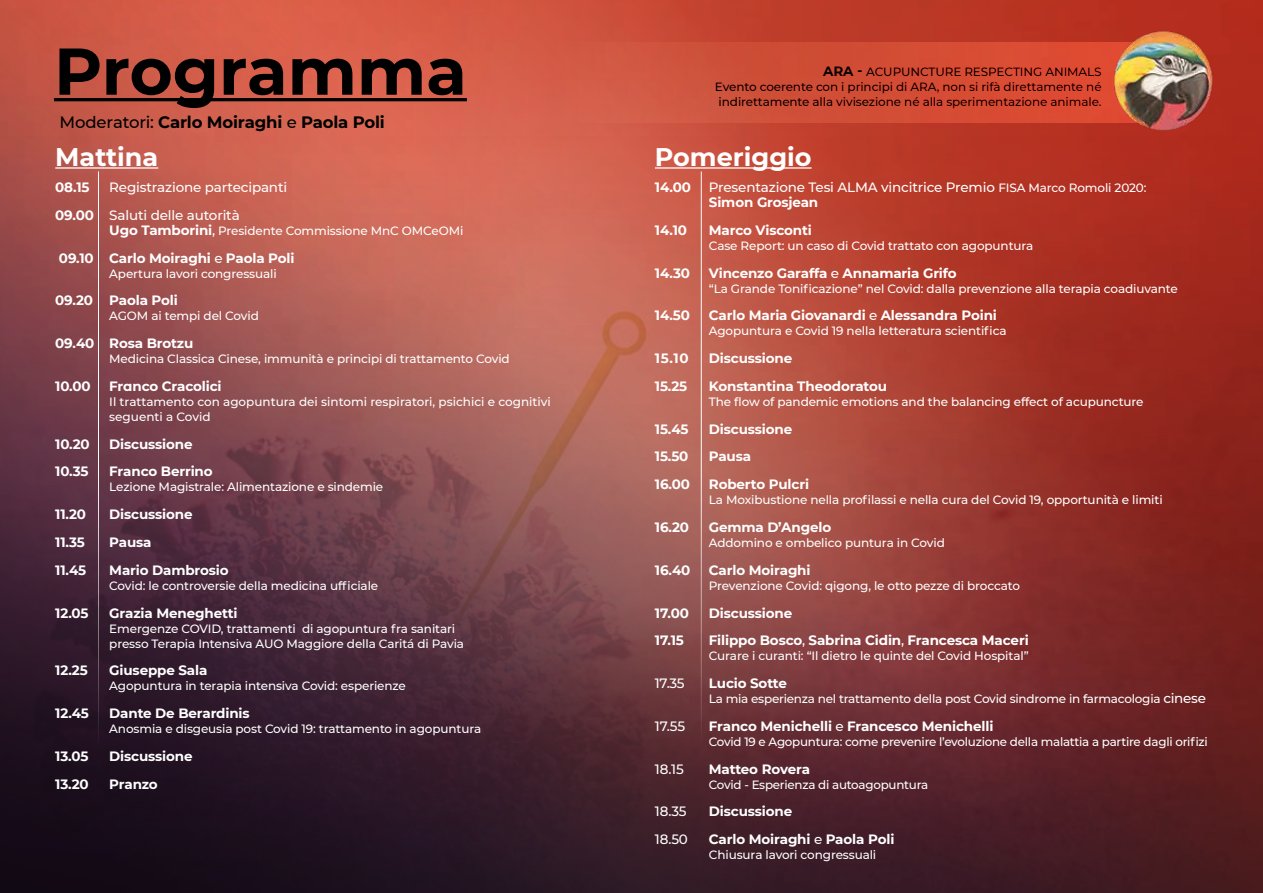
<style>
.page{position:relative;width:1263px;height:893px;background:#fff}
.page>*{position:absolute;margin:0;border:0;box-sizing:border-box;transform-origin:0 0}
.t1{font:700 66px "Montserrat";color:#000}
.t2{font:700 25.5px "Montserrat";color:#fff}
.t3{font:700 16.5px "Montserrat";letter-spacing:-.01em;color:#000}
.t4{font:700 13.5px "Montserrat";letter-spacing:-.01em;color:#fff}
.t5{font:500 13.5px/27.8px "Montserrat";letter-spacing:-.01em;color:#fff}
.t6{font:500 12px/15px "Montserrat";letter-spacing:-.01em;color:#fff}
.t7{font:500 12px/15px "Montserrat";letter-spacing:-.01em;color:#000;text-align:right}
.s1{font-weight:700;font-size:13.5px}
.s2{font-weight:500}
.s3{font-weight:700}
.s4{font-size:13.5px}
.s5{font-size:12px}
</style>
<div class="page">
<img style="left:0;top:0;width:1263px;height:893px">
<hr style="left:98px;top:171px;width:1px;height:679px;background:#fff">
<hr style="left:701px;top:171px;width:1px;height:679px;background:#fff">
<div style="left:98px;top:43px;width:1085px;height:80px;background:linear-gradient(to right,#d36553,#d6482e)"></div>
<img style="left:1093px;top:24px;width:142px;height:120px">
<hr style="left:54px;top:98px;width:413px;height:3px;background:#000">
<hr style="left:55px;top:167px;width:103px;height:2px;background:#fff">
<hr style="left:655px;top:167px;width:157px;height:2px;background:#fff">
<h1 class="t1" style="left:54px;top:24px;width:414px">Programma</h1>
<p class="t7" style="left:715px;top:64px;width:388px"><span class="s1">ARA -</span> ACUPUNCTURE RESPECTING ANIMALS<br>Evento coerente con i principi di ARA, non si rifà direttamente né</p>
<p class="t7" style="left:719px;top:94px;width:384px">indirettamente alla vivisezione né alla sperimentazione animale.</p>
<h3 class="t3" style="left:60px;top:110px;width:327px"><span class="s2">Moderatori:</span> Carlo Moiraghi <span class="s2">e</span> Paola Poli</h3>
<h2 class="t2" style="left:55px;top:139px;width:104px">Mattina</h2>
<h2 class="t2" style="left:655px;top:139px;width:158px">Pomeriggio</h2>
<p class="t5" style="left:55px;top:173px;width:233px;text-indent:54px">Registrazione partecipanti<br><span class="s3">09.00</span> Saluti delle autorità</p>
<p class="t6" style="left:109px;top:223px;width:356px"><span class="s1">Ugo Tamborini</span><span class="s4">,</span> Presidente Commissione MnC OMCeOMi</p>
<p class="t4" style="left:59px;top:248px;width:237px">09.10 Carlo Moiraghi <span class="s2">e</span> Paola Poli</p>
<p class="t6" style="left:109px;top:265px;width:169px">Apertura lavori congressuali</p>
<p class="t4" style="left:55px;top:291px;width:124px">09.20 Paola Poli</p>
<p class="t6" style="left:109px;top:308px;width:151px">AGOM ai tempi del Covid</p>
<p class="t4" style="left:55px;top:334px;width:140px">09.40 Rosa Brotzu</p>
<p class="t6" style="left:109px;top:351px;width:402px">Medicina Classica Cinese, immunità e principi di trattamento Covid</p>
<p class="t4" style="left:55px;top:376px;width:37px">10.00</p>
<p class="t4" style="left:109px;top:376px;width:114px">Franco Cracolici</p>
<p class="t6" style="left:109px;top:394px;width:443px">Il trattamento con agopuntura dei sintomi respiratori, psichici e cognitivi seguenti a Covid</p>
<p class="t4" style="left:55px;top:434px;width:36px">10.20</p>
<p class="t4" style="left:109px;top:434px;width:85px">Discussione</p>
<p class="t4" style="left:55px;top:462px;width:35px">10.35</p>
<p class="t4" style="left:109px;top:462px;width:105px">Franco Berrino</p>
<p class="t6" style="left:109px;top:479px;width:275px">Lezione Magistrale: Alimentazione e sindemie</p>
<p class="t4" style="left:55px;top:505px;width:32px">11.20</p>
<p class="t4" style="left:109px;top:505px;width:85px">Discussione</p>
<p class="t4" style="left:55px;top:532px;width:31px">11.35</p>
<p class="t4" style="left:109px;top:532px;width:44px">Pausa</p>
<p class="t4" style="left:55px;top:560px;width:32px">11.45</p>
<p class="t4" style="left:109px;top:560px;width:121px">Mario Dambrosio</p>
<p class="t6" style="left:109px;top:577px;width:270px">Covid: le controversie della medicina ufficiale</p>
<p class="t4" style="left:55px;top:603px;width:35px">12.05</p>
<p class="t4" style="left:109px;top:603px;width:130px">Grazia Meneghetti</p>
<p class="t6" style="left:109px;top:620px;width:356px">Emergenze COVID, trattamenti di agopuntura fra sanitari presso Terapia Intensiva AUO Maggiore della Caritá di Pavia</p>
<p class="t4" style="left:55px;top:661px;width:34px">12.25</p>
<p class="t4" style="left:109px;top:661px;width:100px">Giuseppe Sala</p>
<p class="t6" style="left:109px;top:678px;width:298px">Agopuntura in terapia intensiva Covid: esperienze</p>
<p class="t4" style="left:55px;top:703px;width:35px">12.45</p>
<p class="t4" style="left:109px;top:703px;width:142px">Dante De Berardinis</p>
<p class="t6" style="left:109px;top:721px;width:373px">Anosmia e disgeusia post Covid 19: trattamento in agopuntura</p>
<p class="t4" style="left:55px;top:746px;width:35px">13.05</p>
<p class="t4" style="left:109px;top:746px;width:85px">Discussione</p>
<p class="t4" style="left:55px;top:774px;width:35px">13.20</p>
<p class="t4" style="left:109px;top:774px;width:50px">Pranzo</p>
<p class="t4" style="left:55px;top:178px;width:36px">08.15</p>
<p class="t4" style="left:655px;top:178px;width:38px">14.00</p>
<p class="t5" style="left:709px;top:179px;width:439px;line-height:15px">Presentazione Tesi ALMA vincitrice Premio <span class="s5">FISA Marco Romoli 2020:<br></span><span class="s3">Simon Grosjean</span></p>
<p class="t4" style="left:655px;top:220px;width:34px">14.10</p>
<p class="t4" style="left:709px;top:220px;width:104px">Marco Visconti</p>
<p class="t6" style="left:709px;top:238px;width:326px">Case Report: un caso di Covid trattato con agopuntura</p>
<p class="t4" style="left:655px;top:263px;width:37px">14.30</p>
<p class="t4" style="left:709px;top:263px;width:249px">Vincenzo Garaffa <span class="s2">e</span> Annamaria Grifo</p>
<p class="t6" style="left:709px;top:280px;width:470px">“La Grande Tonificazione” nel Covid: dalla prevenzione alla terapia coadiuvante</p>
<p class="t4" style="left:655px;top:306px;width:37px">14.50</p>
<p class="t4" style="left:709px;top:306px;width:290px">Carlo Maria Giovanardi <span class="s2">e</span> Alessandra Poini</p>
<p class="t6" style="left:709px;top:323px;width:299px">Agopuntura e Covid 19 nella letteratura scientifica</p>
<p class="t4" style="left:655px;top:349px;width:35px">15.10</p>
<p class="t4" style="left:709px;top:349px;width:85px">Discussione</p>
<p class="t4" style="left:655px;top:376px;width:34px">15.25</p>
<p class="t4" style="left:709px;top:376px;width:180px">Konstantina Theodoratou</p>
<p class="t6" style="left:709px;top:394px;width:436px">The flow of pandemic emotions and the balancing effect of acupuncture</p>
<p class="t4" style="left:655px;top:419px;width:35px">15.45</p>
<p class="t4" style="left:709px;top:419px;width:85px">Discussione</p>
<p class="t4" style="left:655px;top:447px;width:35px">15.50</p>
<p class="t4" style="left:709px;top:447px;width:44px">Pausa</p>
<p class="t4" style="left:655px;top:475px;width:37px">16.00</p>
<p class="t4" style="left:709px;top:475px;width:102px">Roberto Pulcri</p>
<p class="t6" style="left:709px;top:492px;width:455px">La Moxibustione nella profilassi e nella cura del Covid 19, opportunità e limiti</p>
<p class="t4" style="left:655px;top:517px;width:36px">16.20</p>
<p class="t4" style="left:709px;top:517px;width:124px">Gemma D’Angelo</p>
<p class="t6" style="left:709px;top:535px;width:237px">Addomino e ombelico puntura in Covid</p>
<p class="t4" style="left:655px;top:560px;width:37px">16.40</p>
<p class="t4" style="left:709px;top:560px;width:103px">Carlo Moiraghi</p>
<p class="t6" style="left:709px;top:577px;width:313px">Prevenzione Covid: qigong, le otto pezze di broccato</p>
<p class="t4" style="left:655px;top:603px;width:36px">17.00</p>
<p class="t4" style="left:709px;top:603px;width:85px">Discussione</p>
<p class="t4" style="left:655px;top:631px;width:31px">17.15</p>
<p class="t4" style="left:709px;top:631px;width:321px">Filippo Bosco<span class="s2">,</span> Sabrina Cidin<span class="s2">,</span> Francesca Maceri</p>
<p class="t6" style="left:709px;top:648px;width:321px">Curare i curanti: “Il dietro le quinte del Covid Hospital”</p>
<p class="t5" style="left:655px;top:669px;width:31px">17.35</p>
<p class="t4" style="left:709px;top:673px;width:80px">Lucio Sotte</p>
<p class="t6" style="left:709px;top:691px;width:499px">La mia esperienza nel trattamento della post Covid sindrome in farmacologia <span class="s4">cinese</span></p>
<p class="t5" style="left:655px;top:712px;width:32px">17.55</p>
<p class="t4" style="left:709px;top:716px;width:286px">Franco Menichelli <span class="s2">e</span> Francesco Menichelli</p>
<p class="t6" style="left:709px;top:734px;width:500px">Covid 19 e Agopuntura: come prevenire l’evoluzione della malattia a partire dagli orifizi</p>
<p class="t5" style="left:655px;top:754px;width:30px">18.15</p>
<p class="t4" style="left:709px;top:759px;width:103px">Matteo Rovera</p>
<p class="t6" style="left:709px;top:776px;width:221px">Covid - Esperienza di autoagopuntura</p>
<p class="t5" style="left:655px;top:797px;width:33px">18.35</p>
<p class="t4" style="left:709px;top:802px;width:85px">Discussione</p>
<p class="t5" style="left:655px;top:825px;width:35px">18.50</p>
<p class="t4" style="left:709px;top:829px;width:187px">Carlo Moiraghi <span class="s2">e</span> Paola Poli</p>
<p class="t6" style="left:709px;top:847px;width:169px">Chiusura lavori congressuali</p>
</div>
